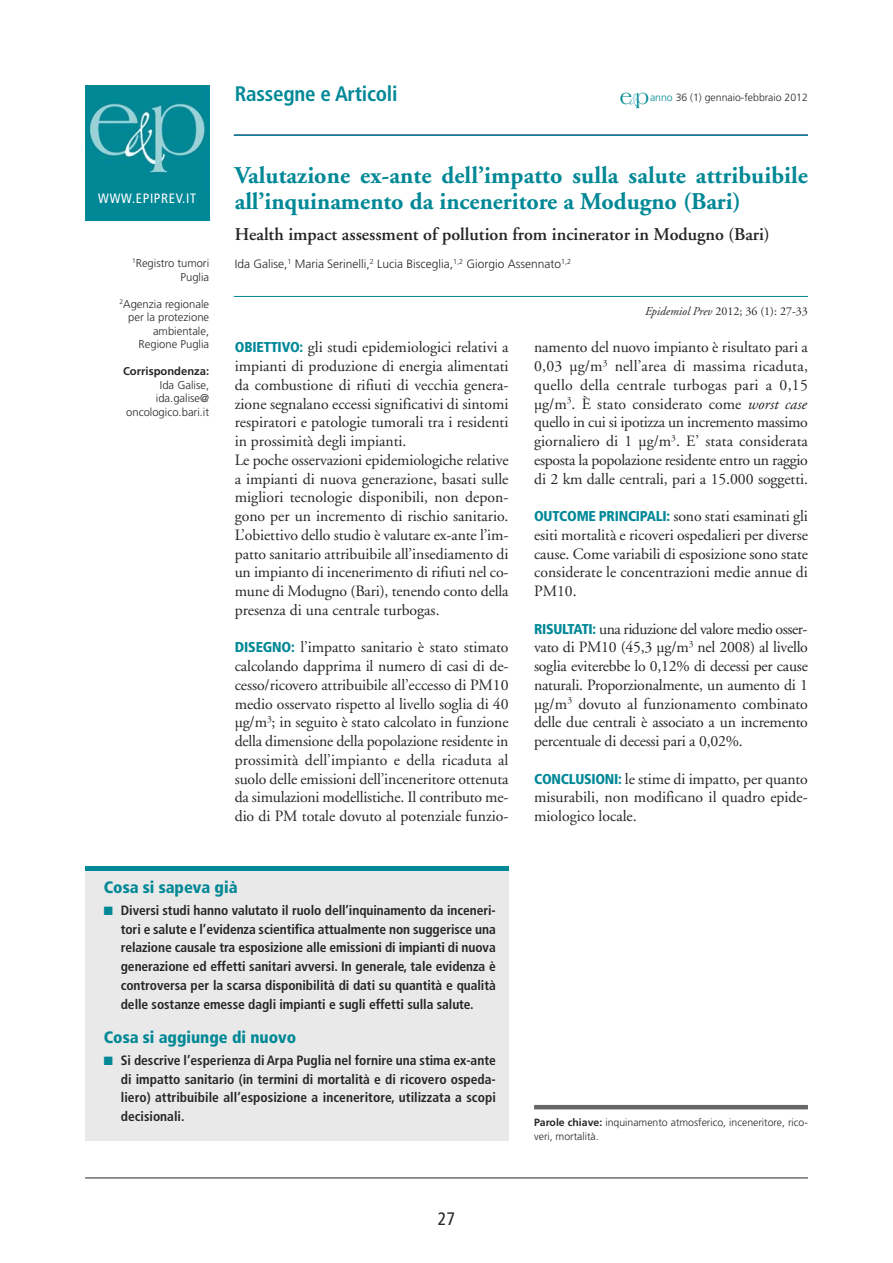
<style>
.page{position:relative;width:893px;height:1263px;background:#fff}
.page>*{position:absolute;margin:0;border:0;box-sizing:border-box;transform-origin:0 0}
.t1{font:700 24px/26.2px "Adobe Garamond";letter-spacing:.005em;color:#008896}
.t2{font:700 condensed 21px "Frutiger";letter-spacing:-.01em;color:#008896}
.t3{font:600 18px "Adobe Garamond";color:#272627}
.t4{font:condensed 18px "Frutiger";color:#272627}
.t5{font:900 condensed 16.5px "Frutiger";color:#008896}
.t6{font:15.75px/18.8px "Adobe Garamond";color:#272627;text-align:justify}
.t7{font:700 condensed 13.5px/18.8px "Frutiger";letter-spacing:-.005em;color:#272627;text-align:justify}
.t8{font:condensed 13.5px "Frutiger";letter-spacing:.05em;color:#fff}
.t9{font:300 12px "Frutiger";color:#272627}
.t10{font:12px "Adobe Garamond";color:#272627}
.t11{font:300 11.25px/13.5px "Frutiger";color:#272627;text-align:right}
.t12{font:700 11.25px "Frutiger";color:#272627}
.t13{font:300 10.5px/13.5px "Frutiger";color:#272627}
.s1{font-family:"Americana";font-weight:400;font-size:21.3px;color:#008896}
.s2{font-family:"Demian LT";font-weight:400;font-size:15px;color:#66b7c0}
.s3{color:#008896}
.s4{font-family:"Frutiger";font-weight:900;font-stretch:condensed;font-size:14.25px;color:#008896}
.s5{font-style:italic}
.s6{font-weight:700}
</style>
<div class="page">
<hr style="left:85px;top:1178px;width:723px;height:1px;background:#272627">
<hr style="left:234px;top:296px;width:574px;height:1px;background:#008896">
<div style="left:85px;top:866px;width:424px;height:274px;background:#e9e9e9"></div>
<hr style="left:85px;top:866px;width:424px;height:4px;background:#008896">
<hr style="left:534px;top:1105px;width:274px;height:4px;background:#686768">
<svg style="left:85px;top:85px;width:124px;height:107px;background:#19929e"></svg>
<div style="left:85px;top:192px;width:124px;height:29px;background:#008896"></div>
<hr style="left:234px;top:134px;width:574px;height:2px;background:#008896">
<p class="t8" style="left:98px;top:192px;width:99px">WWW.EPIPREV.IT</p>
<p class="t11" style="left:132px;top:257px;width:79px"><sup>1</sup>Registro tumori<br>Puglia</p>
<p class="t11" style="left:119px;top:298px;width:91px"><sup>2</sup>Agenzia regionale per la protezione ambientale,<br>Regione Puglia</p>
<p class="t12" style="left:123px;top:367px;width:88px">Corrispondenza:</p>
<p class="t11" style="left:126px;top:379px;width:85px">Ida Galise, ida.galise@ oncologico.bari.it</p>
<h2 class="t2" style="left:235px;top:85px;width:164px">Rassegne e Articoli</h2>
<p class="t13" style="left:620px;top:92px;width:190px"><span class="s1">e</span><span class="s2">&amp;</span><span class="s1">p</span><span class="s3">anno</span> 36 (1) gennaio-febbraio 2012</p>
<h1 class="t1" style="left:235px;top:164px;width:575px">Valutazione ex-ante dell’impatto sulla salute attribuibile all’inquinamento da inceneritore a Modugno (Bari)</h1>
<p class="t3" style="left:235px;top:227px;width:536px">Health impact assessment of pollution from incinerator in Modugno (Bari)</p>
<p class="t9" style="left:235px;top:259px;width:338px">Ida Galise,<sup>1</sup> Maria Serinelli,<sup>2</sup> Lucia Bisceglia,<sup>1,2</sup> Giorgio Assennato<sup>1,2</sup></p>
<p class="t6" style="left:235px;top:339px;width:275px;text-align:left"><span class="s4">OBIETTIVO:</span> gli studi epidemiologici relativi a impianti di produzione di energia alimentati da combustione di rifiuti di vecchia genera&shy;zione segnalano eccessi significativi di sintomi respiratori e patologie tumorali tra i residenti in prossimità degli impianti.<br>Le poche osservazioni epidemiologiche relative a impianti di nuova generazione, basati sulle migliori tecnologie disponibili, non depon&shy;gono per un incremento di rischio sanitario.<br>L’obiettivo dello studio è valutare ex-ante l’im&shy;patto sanitario attribuibile all’insediamento di un impianto di incenerimento di rifiuti nel co&shy;mune di Modugno (Bari), tenendo conto della presenza di una centrale turbogas.</p>
<p class="t6" style="left:235px;top:639px;width:275px"><span class="s4">DISEGNO:</span> l’impatto sanitario è stato stimato calcolando dapprima il numero di casi di de&shy;cesso/ricovero attribuibile all’eccesso di PM10 medio osservato rispetto al livello soglia di 40 µg/m<sup>3</sup>; in seguito è stato calcolato in funzione della dimensione della popolazione residente in prossimità dell’impianto e della ricaduta al suolo delle emissioni dell’inceneritore ottenuta da simulazioni modellistiche. Il contributo me&shy;dio di PM totale dovuto al potenziale funzio-</p>
<p class="t10" style="left:645px;top:306px;width:164px"><span class="s5">Epidemiol Prev</span> 2012; 36 (1): 27-33</p>
<p class="t6" style="left:534px;top:339px;width:275px">namento del nuovo impianto è risultato pari a 0,03 µg/m<sup>3</sup> nell’area di massima ricaduta, quello della centrale turbogas pari a 0,15 µg/m<sup>3</sup>. È stato considerato come <span class="s5">worst case </span>quello in cui si ipotizza un incremento massimo giornaliero di 1 µg/m<sup>3</sup>. E’ stata considerata esposta la popolazione residente entro un raggio di 2 km dalle centrali, pari a 15.000 soggetti.</p>
<p class="t6" style="left:534px;top:508px;width:275px"><span class="s4">OUTCOME PRINCIPALI:</span> sono stati esaminati gli esiti mortalità e ricoveri ospedalieri per diverse cause. Come variabili di esposizione sono state considerate le concentrazioni medie annue di PM10.</p>
<p class="t6" style="left:534px;top:621px;width:275px"><span class="s4">RISULTATI:</span> una riduzione del valore medio osser&shy;vato di PM10 (45,3 µg/m<sup>3</sup> nel 2008) al livello soglia eviterebbe lo 0,12% di decessi per cause naturali. Proporzionalmente, un aumento di 1 µg/m<sup>3</sup> dovuto al funzionamento combinato delle due centrali è associato a un incremento percentuale di decessi pari a 0,02%.</p>
<p class="t6" style="left:534px;top:771px;width:275px"><span class="s4">CONCLUSIONI:</span> le stime di impatto, per quanto misurabili, non modificano il quadro epide&shy;miologico locale.</p>
<p class="t5" style="left:104px;top:881px;width:135px">Cosa si sapeva già</p>
<p class="t7" style="left:121px;top:902px;width:376px;text-indent:-17px"><span class="s3">■</span> Diversi studi hanno valutato il ruolo dell’inquinamento da inceneri&shy;tori e salute e l’evidenza scientifica attualmente non suggerisce una relazione causale tra esposizione alle emissioni di impianti di nuova generazione ed effetti sanitari avversi. In generale, tale evidenza è controversa per la scarsa disponibilità di dati su quantità e qualità delle sostanze emesse dagli impianti e sugli effetti sulla salute.</p>
<p class="t5" style="left:104px;top:1031px;width:194px">Cosa si aggiunge di nuovo</p>
<p class="t7" style="left:121px;top:1052px;width:377px;text-indent:-17px"><span class="s3">■</span> Si descrive l’esperienza di Arpa Puglia nel fornire una stima ex-ante di impatto sanitario (in termini di mortalità e di ricovero ospeda&shy;liero) attribuibile all’esposizione a inceneritore, utilizzata a scopi decisionali.</p>
<p class="t4" style="left:438px;top:1212px;width:19px">27</p>
<p class="t13" style="left:534px;top:1117px;width:275px"><span class="s6">Parole chiave:</span> inquinamento atmosferico, inceneritore, rico&shy;veri, mortalità.</p>
</div>
